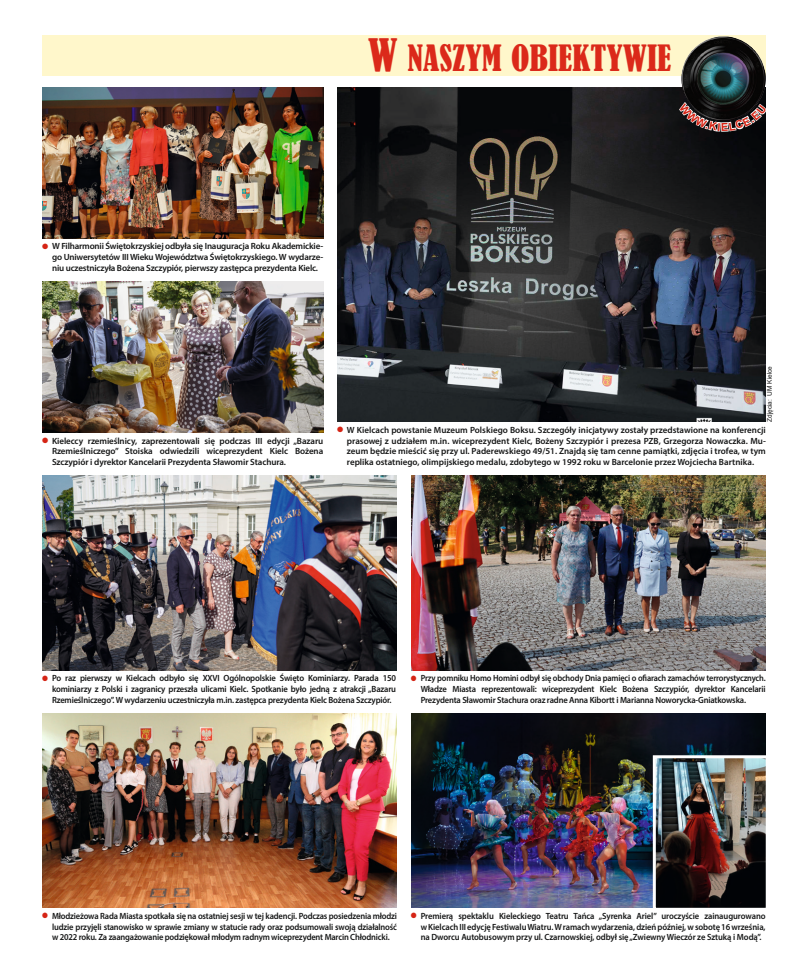
<style>
.page{position:relative;width:794px;height:978px;background:#fff}
.page>*{position:absolute;margin:0;border:0;box-sizing:border-box;transform-origin:0 0}
.W_naszym_obiektywie{font:condensed 34px "Bernard";color:#db291a}
.t1{font:600 9px/10.8px "Myriad Pro";letter-spacing:-.02em;color:#151616;text-align:justify}
.t2{font:600 9px/10.8px "Myriad Pro";letter-spacing:-.02em;color:#151616;text-align:justify;scale:.95 1}
.t3{font:600 9px/10.8px "Myriad Pro";letter-spacing:-.02em;color:#151616;text-align:justify;scale:.94 1}
.t4{font:600 9px/10.8px "Myriad Pro";letter-spacing:-.02em;color:#151616;text-align:justify;scale:.92 1}
.t5{font:6.5px "Arial";color:#151616}
.s1{font-size:42px}
</style>
<div class="page">
<img style="left:337px;top:87px;width:428px;height:335px">
<img style="left:43px;top:87px;width:280px;height:151px">
<img style="left:43px;top:282px;width:280px;height:151px">
<div style="left:43px;top:35px;width:723px;height:41px;background:#fff7cb"></div>
<img style="left:681px;top:36px;width:85px;height:65px">
<img style="left:411px;top:714px;width:354px;height:194px">
<img style="left:43px;top:476px;width:353px;height:194px">
<img style="left:43px;top:714px;width:354px;height:194px">
<img style="left:411px;top:476px;width:354px;height:194px">
<img style="left:657px;top:759px;width:107px;height:148px">
<div style="left:653px;top:755px;width:115px;height:156px;border:3px solid #fff"></div>
<svg style="left:677px;top:101px;width:89px;height:32px"></svg>
<h1 class="W_naszym_obiektywie" style="left:368px;top:38px;width:305px"><span class="s1">W</span> NASZYM OBIEKTYWIE</h1>
<p class="t1" style="left:52px;top:240px;width:273px">W Filharmonii Świętokrzyskiej odbyła się Inauguracja Roku Akademickie&shy;go Uniwersytetów III Wieku Województwa Świętokrzyskiego. W wydarze&shy;niu uczestniczyła Bożena Szczypiór, pierwszy zastępca prezydenta Kielc.</p>
<p class="t1" style="left:52px;top:435px;width:273px">Kieleccy rzemieślnicy, zaprezentowali się podczas III edycji „Bazaru Rzemieślniczego” Stoiska odwiedzili wiceprezydent Kielc Bożena Szczypiór i dyrektor Kancelarii Prezydenta Sławomir Stachura.</p>
<p class="t5" style="left:765px;top:422px;width:57px;rotate:-90deg">Zdjęcia: UM Kielce</p>
<p class="t1" style="left:347px;top:424px;width:420px">W Kielcach powstanie Muzeum Polskiego Boksu. Szczegóły inicjatywy zostały przedstawione na konferencji prasowej z udziałem m.in. wiceprezydent Kielc, Bożeny Szczypiór i prezesa PZB, Grzegorza Nowaczka. Mu&shy;zeum będzie mieścić się przy ul. Paderewskiego 49/51. Znajdą się tam cenne pamiątki, zdjęcia i trofea, w tym replika ostatniego, olimpijskiego medalu, zdobytego w 1992 roku w Barcelonie przez Wojciecha Bartnika.</p>
<p class="t2" style="left:52px;top:672px;width:364px">Po raz pierwszy w Kielcach odbyło się XXVI Ogólnopolskie Święto Kominiarzy. Parada 150 kominiarzy z Polski i zagranicy przeszła ulicami Kielc. Spotkanie było jedną z atrakcji „Bazaru Rzemieślniczego”. W wydarzeniu uczestniczyła m.in. zastępca prezydenta Kielc Bożena Szczypiór.</p>
<p class="t4" style="left:421px;top:672px;width:376px">Przy pomniku Homo Homini odbył się obchody Dnia pamięci o ofiarach zamachów terrorystycznych.<br>Władze Miasta reprezentowali: wiceprezydent Kielc Bożena Szczypiór, dyrektor Kancelarii Prezydenta Sławomir Stachura oraz radne Anna Kibortt i Marianna Noworycka-Gniatkowska.</p>
<p class="t3" style="left:52px;top:910px;width:368px">Młodzieżowa Rada Miasta spotkała się na ostatniej sesji w tej kadencji. Podczas posiedzenia młodzi ludzie przyjęli stanowisko w sprawie zmiany w statucie rady oraz podsumowali swoją działalność w 2022 roku. Za zaangażowanie podziękował młodym radnym wiceprezydent Marcin Chłodnicki.</p>
<p class="t2" style="left:421px;top:910px;width:364px">Premierą spektaklu Kieleckiego Teatru Tańca „Syrenka Ariel” uroczyście zainaugurowano w Kielcach III edycję Festiwalu Wiatru. W ramach wydarzenia, dzień później, w sobotę 16 września, na Dworcu Autobusowym przy ul. Czarnowskiej, odbył się „Zwiewny Wieczór ze Sztuką i Modą”.</p>
</div>
